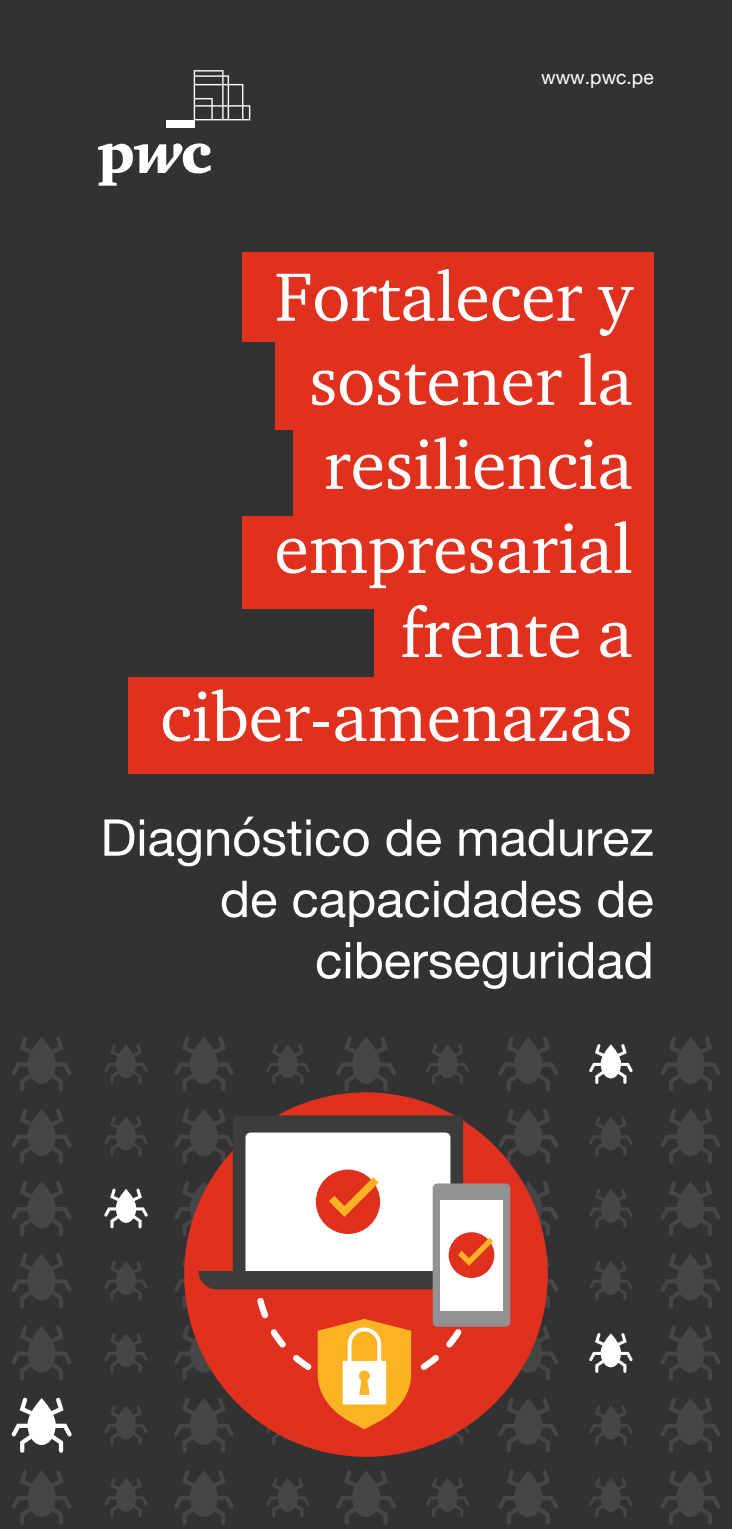
<style>
.page{position:relative;width:732px;height:1529px;background:#fff}
.page>*{position:absolute;margin:0;border:0;box-sizing:border-box;transform-origin:0 0}
.t1{font:70px/84px "ITC Charter Com";color:#fff;text-align:right}
.t2{font:50.75px/61.2px "Helvetica Neue";color:#fff;text-align:right}
.t3{font:19.25px "Helvetica Neue";color:#fff}
</style>
<div class="page">
<div style="left:0;top:0;width:731px;height:909px;background:#323232"></div>
<svg style="left:98px;top:143px;width:112px;height:43px"></svg>
<div style="left:166px;top:120px;width:28px;height:7px;background:#fff"></div>
<svg style="left:193px;top:70px;width:57px;height:50px"></svg>
<div style="left:0;top:868px;width:731px;height:660px;background:#323232"></div>
<div style="left:242px;top:252px;width:411px;height:89px;background:#e0301e"></div>
<div style="left:275px;top:340px;width:378px;height:89px;background:#e0301e"></div>
<div style="left:293px;top:425px;width:360px;height:96px;background:#e0301e"></div>
<div style="left:128px;top:677px;width:525px;height:96px;background:#e0301e"></div>
<div style="left:242px;top:516px;width:411px;height:92px;background:#e0301e"></div>
<div style="left:374px;top:595px;width:279px;height:90px;background:#e0301e"></div>
<svg style="left:12px;top:1037px;width:59px;height:54px"></svg>
<svg style="left:104px;top:1044px;width:44px;height:39px"></svg>
<svg style="left:174px;top:1037px;width:60px;height:54px"></svg>
<svg style="left:266px;top:1044px;width:43px;height:39px"></svg>
<svg style="left:336px;top:1037px;width:60px;height:54px"></svg>
<svg style="left:426px;top:1044px;width:43px;height:39px"></svg>
<svg style="left:498px;top:1037px;width:60px;height:54px"></svg>
<svg style="left:589px;top:1044px;width:43px;height:39px"></svg>
<svg style="left:661px;top:1037px;width:59px;height:54px"></svg>
<svg style="left:12px;top:1109px;width:60px;height:54px"></svg>
<svg style="left:104px;top:1117px;width:44px;height:38px"></svg>
<svg style="left:589px;top:1117px;width:43px;height:38px"></svg>
<svg style="left:661px;top:1109px;width:59px;height:54px"></svg>
<svg style="left:12px;top:1181px;width:60px;height:54px"></svg>
<svg style="left:104px;top:1188px;width:44px;height:40px"></svg>
<svg style="left:589px;top:1189px;width:43px;height:39px"></svg>
<svg style="left:661px;top:1181px;width:59px;height:54px"></svg>
<svg style="left:12px;top:1253px;width:60px;height:54px"></svg>
<svg style="left:104px;top:1261px;width:44px;height:39px"></svg>
<svg style="left:589px;top:1261px;width:43px;height:39px"></svg>
<svg style="left:661px;top:1253px;width:59px;height:54px"></svg>
<svg style="left:12px;top:1326px;width:59px;height:54px"></svg>
<svg style="left:104px;top:1333px;width:44px;height:39px"></svg>
<svg style="left:589px;top:1333px;width:43px;height:39px"></svg>
<svg style="left:661px;top:1326px;width:59px;height:54px"></svg>
<svg style="left:11px;top:1397px;width:61px;height:55px"></svg>
<svg style="left:104px;top:1406px;width:44px;height:38px"></svg>
<svg style="left:589px;top:1406px;width:43px;height:38px"></svg>
<svg style="left:661px;top:1398px;width:59px;height:54px"></svg>
<svg style="left:12px;top:1470px;width:60px;height:54px"></svg>
<svg style="left:105px;top:1478px;width:43px;height:38px"></svg>
<svg style="left:174px;top:1470px;width:60px;height:54px"></svg>
<svg style="left:266px;top:1478px;width:43px;height:38px"></svg>
<svg style="left:336px;top:1470px;width:60px;height:54px"></svg>
<svg style="left:426px;top:1478px;width:43px;height:38px"></svg>
<svg style="left:498px;top:1470px;width:60px;height:54px"></svg>
<svg style="left:589px;top:1478px;width:43px;height:38px"></svg>
<svg style="left:661px;top:1470px;width:59px;height:54px"></svg>
<svg style="left:174px;top:1108px;width:384px;height:344px"></svg>
<p class="t3" style="left:540px;top:63px;width:114px">www.pwc.pe</p>
<p class="t1" style="left:160px;top:254px;width:473px">Fortalecer y sostener la resiliencia empresarial frente a ciber-amenazas</p>
<p class="t2" style="left:100px;top:809px;width:554px">Diagnóstico de madurez de capacidades de ciberseguridad</p>
</div>
